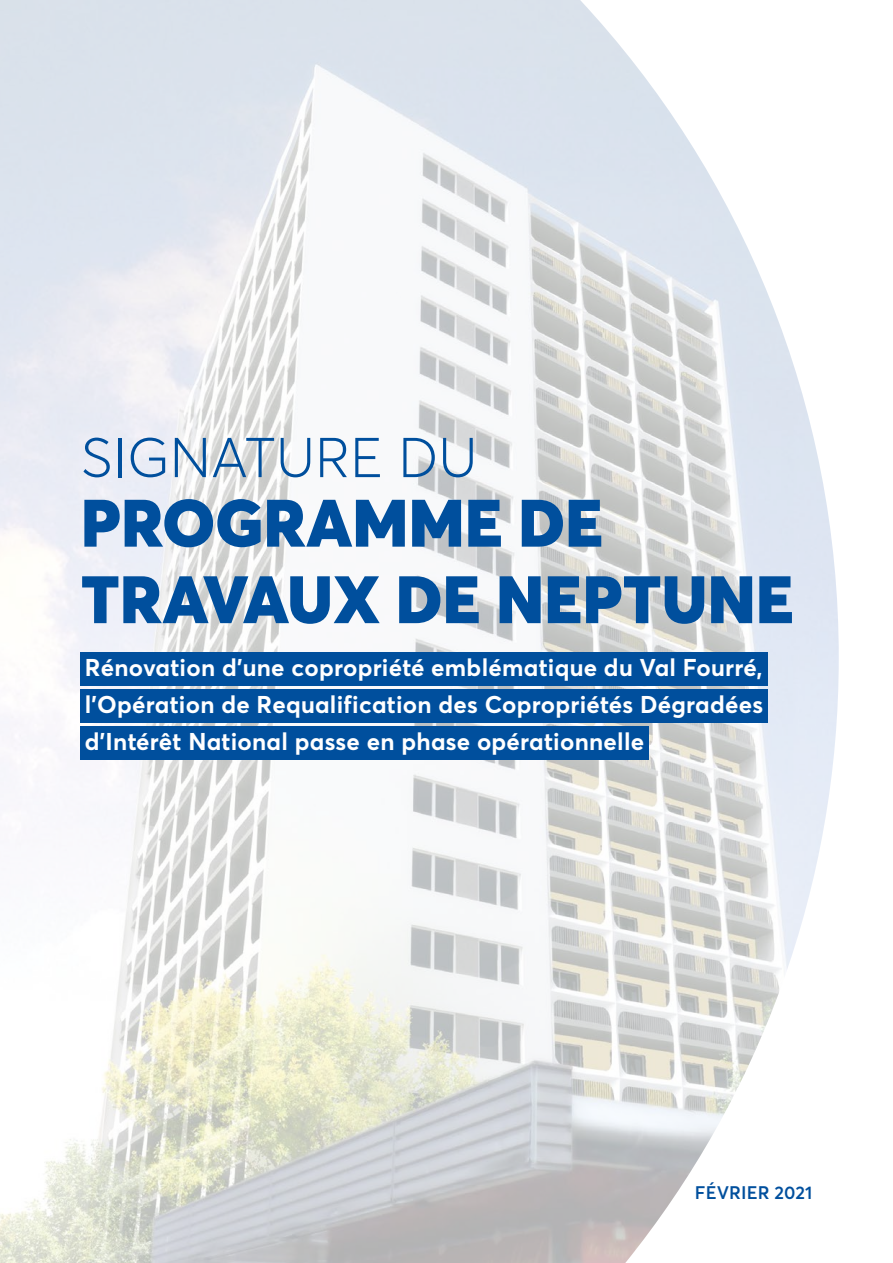
<style>
.page{position:relative;width:893px;height:1263px;background:#fff}
.page>*{position:absolute;margin:0;border:0;box-sizing:border-box;transform-origin:0 0}
.t1{font:900 66px/76.5px "Averta";letter-spacing:.005em;color:#004f9d}
.t2{font:300 55.2px "Averta";letter-spacing:.005em;color:#004f9d}
.t3{font:700 24px/37px "Averta";letter-spacing:.01em;color:#fff;text-align:justify}
.t4{font:600 18px "Averta";letter-spacing:.005em;color:#004f9d}
</style>
<div class="page">
<img style="left:0;top:0;width:839px;height:1263px">
<div style="left:80px;top:652px;width:687px;height:34px;background:#004f9d"></div>
<div style="left:80px;top:689px;width:688px;height:34px;background:#004f9d"></div>
<div style="left:80px;top:726px;width:569px;height:34px;background:#004f9d"></div>
<h2 class="t2" style="left:81px;top:423px;width:398px">SIGNATURE DU</h2>
<h1 class="t1" style="left:81px;top:484px;width:714px">PROGRAMME DE<br>TRAVAUX DE NEPTUNE</h1>
<p class="t3" style="left:85px;top:648px;width:680px">Rénovation d’une copropriété emblématique du Val Fourré, l’Opération de Requalification des Copropriétés Dégradées d’Intérêt National passe en phase opérationnelle</p>
<p class="t4" style="left:695px;top:1181px;width:119px">FÉVRIER 2021</p>
</div>
